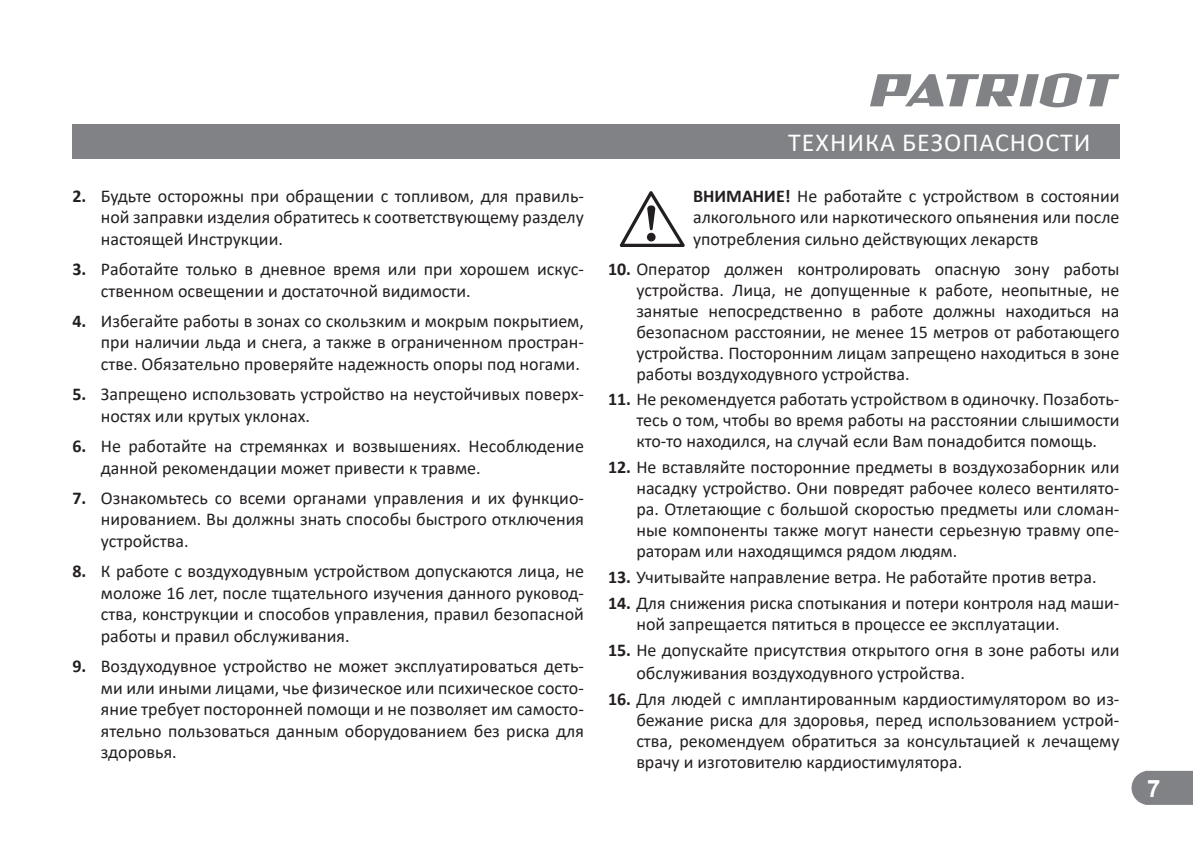
<style>
.page{position:relative;width:1193px;height:841px;background:#fff}
.page>*{position:absolute;margin:0;border:0;box-sizing:border-box;transform-origin:0 0}
.t1{font:26px "Calibri";letter-spacing:.04em;color:#fff}
.t2{font:700 24px "Arial";color:#fff}
.t3{font:18px/21.6px "Calibri";color:#231f20;text-align:justify}
.s1{font-weight:700}
</style>
<div class="page">
<svg style="left:1131px;top:770px;width:61px;height:34px;background:#8b8d8f"></svg>
<svg style="left:870px;top:73px;width:249px;height:34px"></svg>
<div style="left:72px;top:124px;width:1047px;height:34px;background:#808285"></div>
<svg style="left:619px;top:191px;width:66px;height:56px"></svg>
<p class="t3" style="left:101px;top:184px;width:484px;text-indent:-28px"><span class="s1">2.</span> Будьте осторожны при обращении с топливом, для правиль&shy;ной заправки изделия обратитесь к соответствующему разделу настоящей Инструкции.</p>
<p class="t3" style="left:101px;top:258px;width:484px;text-indent:-28px"><span class="s1">3.</span> Работайте только в дневное время или при хорошем искус&shy;ственном освещении и достаточной видимости.</p>
<p class="t3" style="left:101px;top:309px;width:484px;text-indent:-28px"><span class="s1">4.</span> Избегайте работы в зонах со скользким и мокрым покрытием, при наличии льда и снега, а также в ограниченном простран&shy;стве. Обязательно проверяйте надежность опоры под ногами.</p>
<p class="t3" style="left:101px;top:383px;width:484px;text-indent:-28px"><span class="s1">5.</span> Запрещено использовать устройство на неустойчивых поверх&shy;ностях или крутых уклонах.</p>
<p class="t3" style="left:101px;top:434px;width:484px;text-indent:-28px"><span class="s1">6.</span> Не работайте на стремянках и возвышениях. Несоблюдение данной рекомендации может привести к травме.</p>
<p class="t3" style="left:101px;top:486px;width:484px;text-indent:-28px"><span class="s1">7.</span> Ознакомьтесь со всеми органами управления и их функцио&shy;нированием. Вы должны знать способы быстрого отключения устройства.</p>
<p class="t3" style="left:101px;top:559px;width:484px;text-indent:-28px"><span class="s1">8.</span> К работе с воздуходувным устройством допускаются лица, не моложе 16 лет, после тщательного изучения данного руковод&shy;ства, конструкции и способов управления, правил безопасной работы и правил обслуживания.</p>
<p class="t3" style="left:101px;top:654px;width:484px;text-indent:-28px"><span class="s1">9.</span> Воздуходувное устройство не может эксплуатироваться деть&shy;ми или иными лицами, чье физическое или психическое состо&shy;яние требует посторонней помощи и не позволяет им самосто&shy;ятельно пользоваться данным оборудованием без риска для здоровья.</p>
<h1 class="t1" style="left:788px;top:124px;width:304px">ТЕХНИКА БЕЗОПАСНОСТИ</h1>
<p class="t3" style="left:693px;top:184px;width:428px"><span class="s1">ВНИМАНИЕ!</span> Не работайте с устройством в состоянии алкогольного или наркотического опьянения или после употребления сильно действующих лекарств</p>
<p class="t3" style="left:636px;top:257px;width:484px;line-height:21px;text-indent:-28px"><span class="s1">10.</span> Оператор должен контролировать опасную зону работы устройства. Лица, не допущенные к работе, неопытные, не занятые непосредственно в работе должны находиться на безопасном расстоянии, не менее 15 метров от работающего устройства. Посторонним лицам запрещено находиться в зоне работы воздуходувного устройства.</p>
<p class="t3" style="left:636px;top:388px;width:484px;line-height:21px;text-indent:-28px"><span class="s1">11.</span> Не рекомендуется работать устройством в одиночку. Позаботь&shy;тесь о том, чтобы во время работы на расстоянии слышимости кто-то находился, на случай если Вам понадобится помощь.</p>
<p class="t3" style="left:636px;top:456px;width:484px;line-height:21px;text-indent:-28px"><span class="s1">12.</span> Не вставляйте посторонние предметы в воздухозаборник или насадку устройство. Они повредят рабочее колесо вентилято&shy;ра. Отлетающие с большой скоростью предметы или сломан&shy;ные компоненты также могут нанести серьезную травму опе&shy;раторам или находящимся рядом людям.</p>
<p class="t3" style="left:608px;top:566px;width:490px"><span class="s1">13.</span> Учитывайте направление ветра. Не работайте против ветра.</p>
<p class="t3" style="left:636px;top:592px;width:484px;line-height:21px;text-indent:-28px"><span class="s1">14.</span> Для снижения риска спотыкания и потери контроля над маши&shy;ной запрещается пятиться в процессе ее эксплуатации.</p>
<p class="t3" style="left:636px;top:638px;width:484px;line-height:23px;text-indent:-28px"><span class="s1">15.</span> Не допускайте присутствия открытого огня в зоне работы или обслуживания воздуходувного устройства.</p>
<p class="t3" style="left:636px;top:687px;width:484px;line-height:21px;text-indent:-28px"><span class="s1">16.</span> Для людей с имплантированным кардиостимулятором во из&shy;бежание риска для здоровья, перед использованием устрой&shy;ства, рекомендуем обратиться за консультацией к лечащему врачу и изготовителю кардиостимулятора.</p>
<h2 class="t2" style="left:1147px;top:774px;width:15px">7</h2>
</div>
